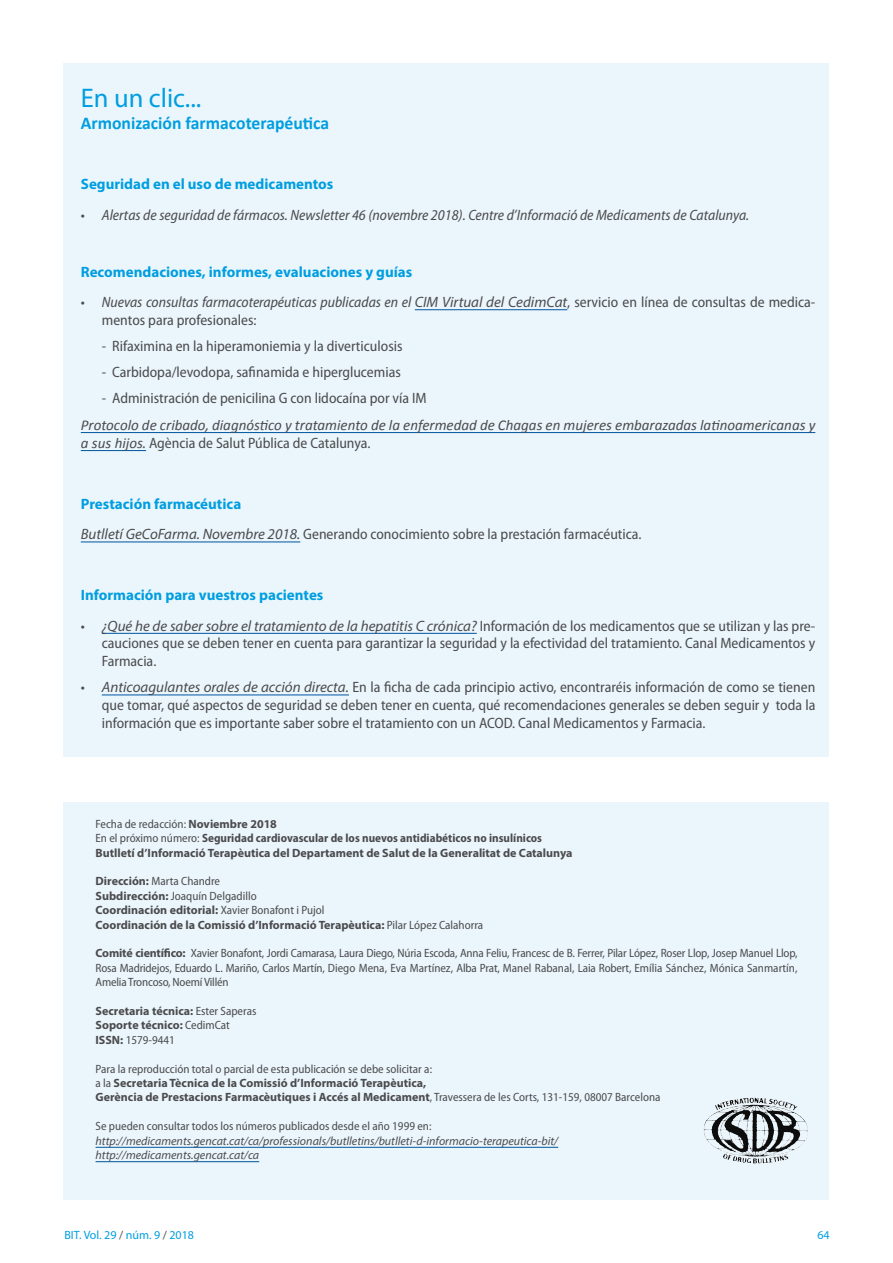
<style>
.page{position:relative;width:893px;height:1263px;background:#fff}
.page>*{position:absolute;margin:0;border:0;box-sizing:border-box;transform-origin:0 0}
.t1{font:27px "Myriad Pro";color:#009ee0}
.t2{font:700 18px "Calibri";color:#009ee0}
.t3{font:semi-condensed 15px/17.7px "Myriad Pro";color:#4b4b4d}
.t4{font:700 15px "Myriad Pro";color:#009ee0}
.t5{font:italic 15px "Calibri";color:#4b4b4d}
.t6{font:italic semi-condensed 15px "Myriad Pro";color:#4b4b4d}
.t7{font:semi-condensed 12px/14.4px "Myriad Pro";color:#4b4b4d;text-align:justify}
.t8{font:700 12px/14.4px "Myriad Pro";color:#4b4b4d}
.t9{font:italic 12px/14.4px "Myriad Pro";color:#4b4b4d}
.t10{font:12px "Myriad Pro";color:#009ee0}
.s1{font-style:normal}
.s2{font-style:italic}
.s3{font-style:italic;font-stretch:normal}
.s4{font-family:"Calibri";font-style:italic;font-stretch:normal}
.s5{font-weight:700;font-stretch:normal;color:#009ee0}
.s6{font-weight:400;font-stretch:semi-condensed}
.s7{font-stretch:semi-condensed}
.s8{font-weight:700;font-stretch:normal}
.s9{color:#4b4b4d}
</style>
<div class="page">
<div style="left:64px;top:64px;width:765px;height:693px;background:#ebf6fc"></div>
<div style="left:64px;top:802px;width:765px;height:397px;background:#ebf6fc"></div>
<img style="left:729px;top:1097px;width:50px;height:8px">
<hr style="left:96px;top:1147px;width:462px;height:1px;background:#00559f">
<hr style="left:96px;top:1161px;width:163px;height:1px;background:#00559f">
<hr style="left:415px;top:309px;width:152px;height:1px;background:#00559f">
<hr style="left:81px;top:432px;width:734px;height:1px;background:#00559f">
<hr style="left:81px;top:450px;width:65px;height:1px;background:#00559f">
<hr style="left:81px;top:542px;width:219px;height:1px;background:#00559f">
<hr style="left:102px;top:633px;width:375px;height:1px;background:#00559f">
<hr style="left:102px;top:695px;width:247px;height:1px;background:#00559f">
<h1 class="t1" style="left:81px;top:81px;width:122px">En un clic...</h1>
<p class="t2" style="left:81px;top:111px;width:250px">Armonización farmacoterapéutica</p>
<p class="t4" style="left:81px;top:175px;width:254px">Seguridad en el uso de medicamentos</p>
<p class="t6" style="left:81px;top:207px;width:670px"><span class="s1">•</span> Alertas de seguridad de fármacos. Newsletter 46 (novembre 2018). Centre d’Informació de Medicaments de Catalunya.</p>
<p class="t4" style="left:81px;top:262px;width:333px">Recomendaciones, informes, evaluaciones y guías</p>
<p class="t3" style="left:102px;top:293px;width:715px;text-indent:-21px">• <span class="s2">Nuevas consultas farmacoterapéuticas publicadas en el</span> <span class="s3">CIM Virtual del CedimCat</span>, servicio en línea de consultas de medica&shy;mentos para profesionales:</p>
<p class="t3" style="left:102px;top:337px;width:302px">- Rifaximina en la hiperamoniemia y la diverticulosis</p>
<p class="t3" style="left:102px;top:364px;width:301px">- Carbidopa/levodopa, safinamida e hiperglucemias</p>
<p class="t3" style="left:102px;top:390px;width:326px">- Administración de penicilina G con lidocaína por vía IM</p>
<p class="t5" style="left:81px;top:415px;width:736px">Protocolo de cribado, diagnóstico y tratamiento de la enfermedad de Chagas en mujeres embarazadas latinoamericanas y</p>
<p class="t3" style="left:81px;top:434px;width:291px"><span class="s4">a sus hijos</span><span class="s3">.</span> Agència de Salut Pública de Catalunya.</p>
<p class="t3" style="left:81px;top:489px;width:562px;line-height:30.5px"><span class="s5">Prestación farmacéutica<br></span><span class="s3">Butlletí GeCoFarma. Novembre 2018.</span> Generando conocimiento sobre la prestación farmacéutica.</p>
<p class="t4" style="left:81px;top:585px;width:244px">Información para vuestros pacientes</p>
<p class="t3" style="left:102px;top:617px;width:715px;text-align:justify;text-indent:-21px">• <span class="s3">¿Qué he de saber sobre el tratamiento de la hepatitis C crónica?</span> Información de los medicamentos que se utilizan y las pre&shy;cauciones que se deben tener en cuenta para garantizar la seguridad y la efectividad del tratamiento. Canal Medicamentos y Farmacia.</p>
<p class="t3" style="left:102px;top:679px;width:715px;text-align:justify;text-indent:-21px">• <span class="s3">Anticoagulantes orales de acción directa.</span> En la ficha de cada principio activo, encontraréis información de como se tienen que tomar, qué aspectos de seguridad se deben tener en cuenta, qué recomendaciones generales se deben seguir y toda la información que es importante saber sobre el tratamiento con un ACOD. Canal Medicamentos y Farmacia.</p>
<p class="t8" style="left:96px;top:816px;width:479px"><span class="s6">Fecha de redacción:</span> Noviembre 2018<br><span class="s6">En el próximo número:</span> <span class="s7">Seguridad cardiovascular de los nuevos antidiabéticos no insulínicos<br></span>Butlletí d’Informació Terapèutica del Departament de Salut de la Generalitat de Catalunya</p>
<p class="t8" style="left:96px;top:874px;width:389px">Dirección: <span class="s6">Marta Chandre<br></span>Subdirección: <span class="s6">Joaquín Delgadillo<br></span>Coordinación editorial: <span class="s6">Xavier Bonafont i Pujol<br></span>Coordinación de la Comissió d’Informació Terapèutica: <span class="s6">Pilar López Calahorra</span></p>
<p class="t7" style="left:96px;top:946px;width:703px"><span class="s8">Comité científico:</span> Xavier Bonafont, Jordi Camarasa, Laura Diego, Núria Escoda, Anna Feliu, Francesc de B. Ferrer, Pilar López, Roser Llop, Josep Manuel Llop, Rosa Madridejos, Eduardo L. Mariño, Carlos Martín, Diego Mena, Eva Martínez, Alba Prat, Manel Rabanal, Laia Robert, Emília Sánchez, Mónica Sanmartín, Amelia Troncoso, Noemí Villén</p>
<p class="t8" style="left:96px;top:1003px;width:162px">Secretaria técnica: <span class="s6">Ester Saperas<br></span>Soporte técnico: <span class="s6">CedimCat<br></span>ISSN: <span class="s6">1579-9441</span></p>
<p class="t7" style="left:96px;top:1061px;width:566px;text-align:left">Para la reproducción total o parcial de esta publicación se debe solicitar a:<br>a la <span class="s8">Secretaria Tècnica de la Comissió d’Informació Terapèutica,<br>Gerència de Prestacions Farmacèutiques i Accés al Medicament</span>, Travessera de les Corts, 131-159, 08007 Barcelona</p>
<p class="t7" style="left:96px;top:1119px;width:337px">Se pueden consultar todos los números publicados desde el año 1999 en:</p>
<p class="t9" style="left:96px;top:1133px;width:464px">http://medicaments.gencat.cat/ca/professionals/butlletins/butlleti-d-informacio-terapeutica-bit/ http://medicaments.gencat.cat/ca</p>
<p class="t10" style="left:64px;top:1227px;width:131px">BIT. Vol. 29 <span class="s9">/</span> núm. 9 <span class="s9">/</span> 2018</p>
<p class="t10" style="left:817px;top:1227px;width:14px">64</p>
</div>
